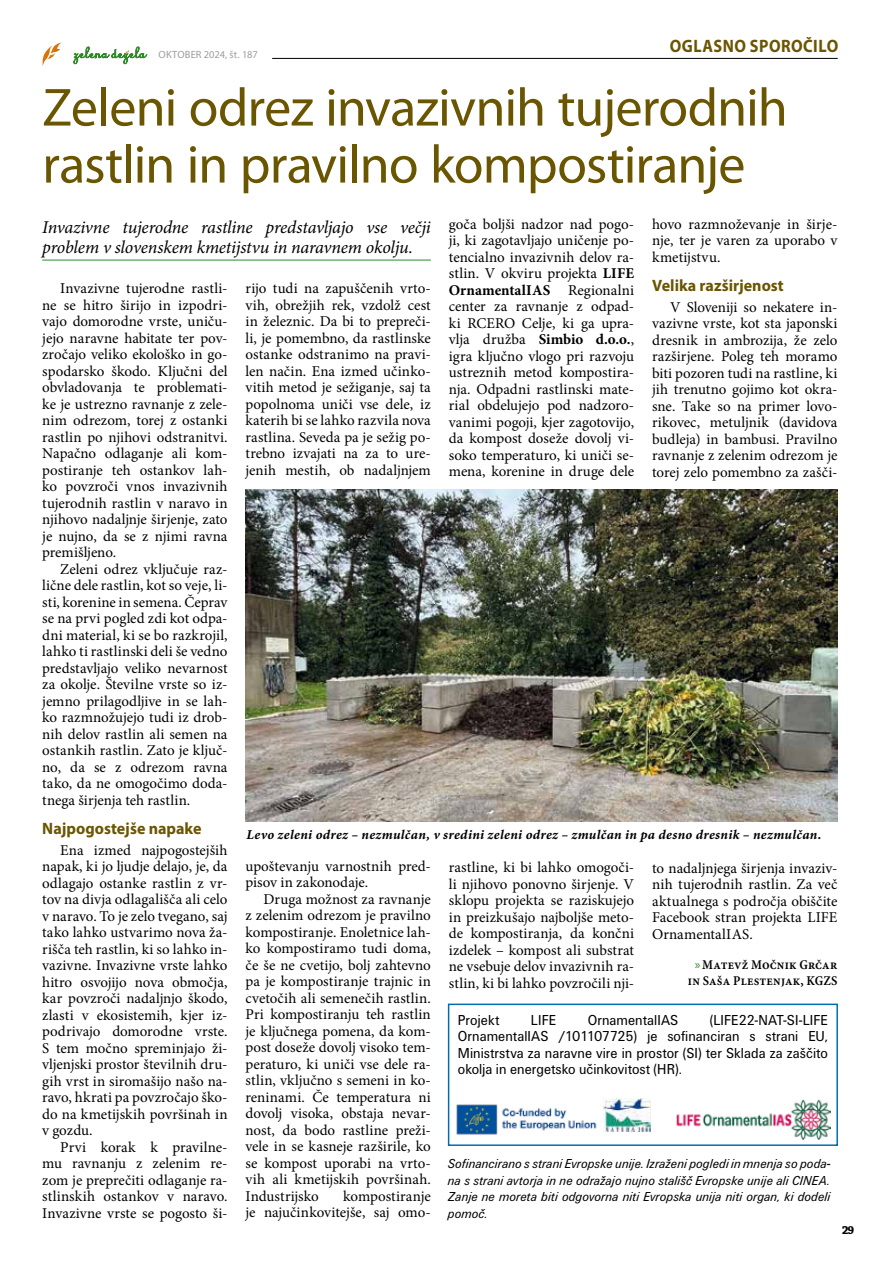
<style>
.page{position:relative;width:893px;height:1263px;background:#fff}
.page>*{position:absolute;margin:0;border:0;box-sizing:border-box;transform-origin:0 0}
.t1{font:54px/57px "Myriad Pro";letter-spacing:-.02em;color:#6a5501}
.t2{font:italic 18px/19.5px "Minion Pro";letter-spacing:-.015em;color:#000}
.t3{font:700 18px "Myriad Pro";letter-spacing:.03em;color:#6a5501;scale:.9 1}
.t4{font:700 16.5px "Myriad Pro";color:#6a5501}
.t5{font:15px/16.5px "Minion Pro";color:#000;text-align:justify}
.t6{font:15px/16.5px "Unitus TEE";letter-spacing:.005em;color:#000;text-align:justify;scale:.9 1}
.t7{font:italic 13.5px/16.5px "Unitus TEE";letter-spacing:.01em;color:#000;text-align:justify;scale:.9 1}
.t8{font:13.5px "Minion Pro Bold It Capt";letter-spacing:.025em;color:#000}
.t9{font:13.5px/16.5px "Minion Pro Semibold Cn Capt";letter-spacing:.01em;color:#000;text-align:center}
.t10{font:12px "Chaparral Pro Bold Capt";color:#000}
.t11{font:10.5px "Myriad Pro";letter-spacing:.005em;color:#9c9e9f}
.s1{font-weight:700}
.s2{font-family:"Myriad Pro";color:#2e8a26}
</style>
<div class="page">
<hr style="left:42px;top:260px;width:389px;height:1px;background:#2e8a26">
<div style="left:448px;top:1003px;width:390px;height:143px;border:2px solid #006db2"></div>
<img style="left:456px;top:1104px;width:141px;height:31px">
<img style="left:676px;top:1100px;width:155px;height:39px">
<img style="left:604px;top:1099px;width:47px;height:32px">
<img style="left:245px;top:489px;width:593px;height:332px">
<hr style="left:272px;top:58px;width:566px;height:1px;background:#000">
<svg style="left:42px;top:43px;width:19px;height:23px"></svg>
<svg style="left:73px;top:47px;width:74px;height:17px"></svg>
<p class="t11" style="left:159px;top:48px;width:101px">OKTOBER 2024, št. 187</p>
<p class="t3" style="left:670px;top:34px;width:189px">OGLASNO SPOROČILO</p>
<h1 class="t1" style="left:42px;top:78px;width:747px">Zeleni odrez invazivnih tujerodnih rastlin in pravilno kompostiranje</h1>
<p class="t2" style="left:42px;top:218px;width:390px">Invazivne tujerodne rastline predstavljajo vse večji problem v slovenskem kmetijstvu in naravnem okolju.</p>
<p class="t5" style="left:42px;top:280px;width:187px;text-indent:18px">Invazivne tujerodne rastli&shy;ne se hitro širijo in izpodri&shy;vajo domorodne vrste, uniču&shy;jejo naravne habitate ter pov&shy;zročajo veliko ekološko in go&shy;spodarsko škodo. Ključni del obvladovanja te problemati&shy;ke je ustrezno ravnanje z zele&shy;nim odrezom, torej z ostanki rastlin po njihovi odstranitvi.<br>Napačno odlaganje ali kom&shy;postiranje teh ostankov lah&shy;ko povzroči vnos invazivnih tujerodnih rastlin v naravo in njihovo nadaljnje širjenje, zato je nujno, da se z njimi ravna premišljeno.</p>
<p class="t5" style="left:42px;top:561px;width:187px;text-indent:18px">Zeleni odrez vključuje raz&shy;lične dele rastlin, kot so veje, li&shy;sti, korenine in semena. Čeprav se na prvi pogled zdi kot odpa&shy;dni material, ki se bo razkrojil, lahko ti rastlinski deli še vedno predstavljajo veliko nevarnost za okolje. Številne vrste so iz&shy;jemno prilagodljive in se lah&shy;ko razmnožujejo tudi iz drob&shy;nih delov rastlin ali semen na ostankih rastlin. Zato je ključ&shy;no, da se z odrezom ravna tako, da ne omogočimo doda&shy;tnega širjenja teh rastlin.</p>
<p class="t4" style="left:42px;top:818px;width:161px">Najpogostejše napake</p>
<p class="t5" style="left:42px;top:842px;width:187px;text-indent:18px">Ena izmed najpogostejših napak, ki jo ljudje delajo, je, da odlagajo ostanke rastlin z vr&shy;tov na divja odlagališča ali celo v naravo. To je zelo tvegano, saj tako lahko ustvarimo nova ža&shy;rišča teh rastlin, ki so lahko in&shy;vazivne. Invazivne vrste lahko hitro osvojijo nova območja, kar povzroči nadaljnjo škodo, zlasti v ekosistemih, kjer iz&shy;podrivajo domorodne vrste.<br>S tem močno spreminjajo ži&shy;vljenjski prostor številnih dru&shy;gih vrst in siromašijo našo na&shy;ravo, hkrati pa povzročajo ško&shy;do na kmetijskih površinah in v gozdu.</p>
<p class="t5" style="left:42px;top:1139px;width:187px;text-indent:18px">Prvi korak k pravilne&shy;mu ravnanju z zelenim re&shy;zom je preprečiti odlaganje ra&shy;stlinskih ostankov v naravo.<br>Invazivne vrste se pogosto ši-</p>
<p class="t5" style="left:652px;top:216px;width:187px">hovo razmnoževanje in širje&shy;nje, ter je varen za uporabo v kmetijstvu.</p>
<p class="t4" style="left:652px;top:275px;width:133px">Velika razširjenost</p>
<p class="t5" style="left:652px;top:299px;width:187px;text-indent:18px">V Sloveniji so nekatere in&shy;vazivne vrste, kot sta japonski dresnik in ambrozija, že zelo razširjene. Poleg teh moramo biti pozoren tudi na rastline, ki jih trenutno gojimo kot okra&shy;sne. Take so na primer lovo&shy;rikovec, metuljnik (davidova budleja) in bambusi. Pravilno ravnanje z zelenim odrezom je torej zelo pomembno za zašči-</p>
<p class="t5" style="left:449px;top:216px;width:187px">goča boljši nadzor nad pogo&shy;ji, ki zagotavljajo uničenje po&shy;tencialno invazivnih delov ra&shy;stlin. V okviru projekta <span class="s1">LIFE OrnamentalIAS</span> Regionalni center za ravnanje z odpad&shy;ki RCERO Celje, ki ga upra&shy;vlja družba <span class="s1">Simbio d.o.o.</span>, igra ključno vlogo pri razvoju ustreznih metod kompostira&shy;nja. Odpadni rastlinski mate&shy;rial obdelujejo pod nadzoro&shy;vanimi pogoji, kjer zagotovijo, da kompost doseže dovolj vi&shy;soko temperaturo, ki uniči se&shy;mena, korenine in druge dele</p>
<p class="t5" style="left:246px;top:280px;width:187px">rijo tudi na zapuščenih vrto&shy;vih, obrežjih rek, vzdolž cest in železnic. Da bi to prepreči&shy;li, je pomembno, da rastlinske ostanke odstranimo na pravi&shy;len način. Ena izmed učinko&shy;vitih metod je sežiganje, saj ta popolnoma uniči vse dele, iz katerih bi se lahko razvila nova rastlina. Seveda pa je sežig po&shy;trebno izvajati na za to ure&shy;jenih mestih, ob nadaljnjem</p>
<p class="t8" style="left:246px;top:827px;width:577px">Levo zeleni odrez – nezmulčan, v sredini zeleni odrez – zmulčan in pa desno dresnik – nezmulčan.</p>
<p class="t5" style="left:246px;top:858px;width:187px">upoštevanju varnostnih pred&shy;pisov in zakonodaje.</p>
<p class="t5" style="left:246px;top:891px;width:187px;text-indent:18px">Druga možnost za ravnanje z zelenim odrezom je pravilno kompostiranje. Enoletnice lah&shy;ko kompostiramo tudi doma, če še ne cvetijo, bolj zahtevno pa je kompostiranje trajnic in cvetočih ali semenečih rastlin.<br>Pri kompostiranju teh rastlin je ključnega pomena, da kom&shy;post doseže dovolj visoko tem&shy;peraturo, ki uniči vse dele ra&shy;stlin, vključno s semeni in ko&shy;reninami. Če temperatura ni dovolj visoka, obstaja nevar&shy;nost, da bodo rastline preži&shy;vele in se kasneje razširile, ko se kompost uporabi na vrto&shy;vih ali kmetijskih površinah.<br>Industrijsko</p>
<p class="t5" style="left:449px;top:859px;width:187px">rastline, ki bi lahko omogoči&shy;li njihovo ponovno širjenje. V sklopu projekta se raziskujejo in preizkušajo najboljše meto&shy;de kompostiranja, da končni izdelek – kompost ali substrat ne vsebuje delov invazivnih ra&shy;stlin, ki bi lahko povzročili nji-</p>
<p class="t5" style="left:652px;top:860px;width:187px">to nadaljnjega širjenja invaziv&shy;nih tujerodnih rastlin. Za več aktualnega s področja obiščite Facebook stran projekta LIFE OrnamentalIAS.</p>
<p class="t9" style="left:688px;top:957px;width:151px"><span class="s2">»</span>Matevž Močnik Grčar in Saša Plestenjak, KGZS</p>
<p class="t6" style="left:458px;top:1012px;width:413px;text-indent:252px">(LIFE22-NAT-SI-LIFE OrnamentalIAS /101107725) je sofinanciran s strani EU, Ministrstva za naravne vire in prostor (SI) ter Sklada za zaščito okolja in energetsko učinkovitost (HR).</p>
<p class="t6" style="left:458px;top:1012px;width:48px">Projekt</p>
<p class="t6" style="left:531px;top:1012px;width:29px">LIFE</p>
<p class="t6" style="left:588px;top:1012px;width:102px">OrnamentalIAS</p>
<p class="t7" style="left:448px;top:1155px;width:427px">Sofinancirano s strani Evropske unije. Izraženi pogledi in mnenja so poda&shy;na s strani avtorja in ne odražajo nujno stališč Evropske unije ali CINEA.<br>Zanje ne moreta biti odgovorna niti Evropska unija niti organ, ki dodeli pomoč.</p>
<p class="t5" style="left:246px;top:1188px;width:187px;text-align:right">kompostiranje<br>je najučinkovitejše, saj omo-</p>
<p class="t10" style="left:842px;top:1223px;width:14px">29</p>
</div>
